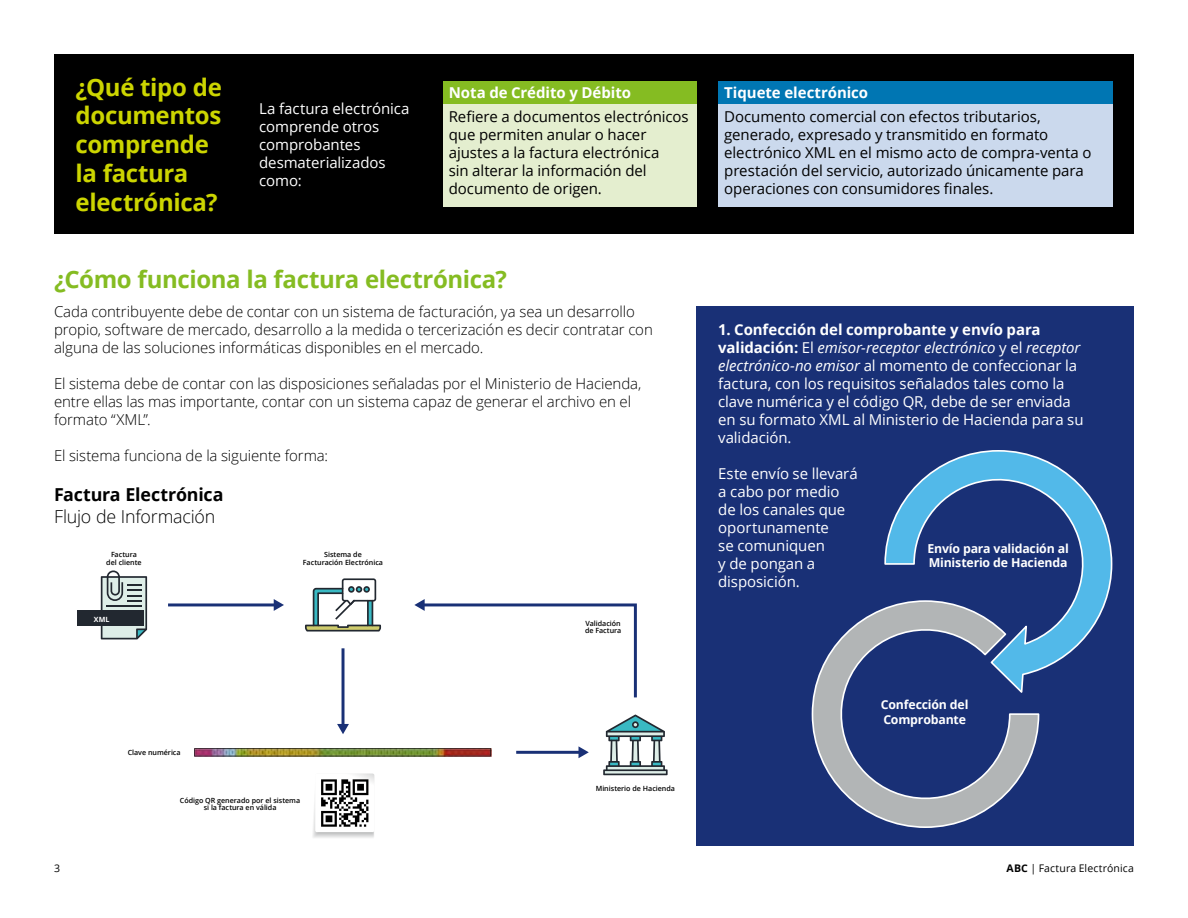
<style>
.page{position:relative;width:1188px;height:918px;background:#fff}
.page>*{position:absolute;margin:0;border:0;box-sizing:border-box;transform-origin:0 0}
.t1{font:700 24px/28.8px "Open Sans";letter-spacing:-.015em;color:#ccd500}
.t2{font:700 24px "Open Sans";letter-spacing:-.015em;color:#85bc22}
.t3{font:700 17.85px "Open Sans";letter-spacing:-.01em;color:#000}
.t4{font:300 17.85px "Open Sans";letter-spacing:-.01em;color:#000}
.t5{font:15px/18px "Open Sans";letter-spacing:-.005em;color:#fff}
.t6{font:300 15px/18px "Open Sans";letter-spacing:-.005em;color:#000}
.t7{font:15px/18px "Open Sans";letter-spacing:-.005em;color:#000}
.t8{font:700 15px "Open Sans";letter-spacing:-.005em;color:#fff}
.t9{font:700 12.3px/14.9px "Open Sans";letter-spacing:-.015em;color:#fff}
.t10{font:10.5px "Open Sans";letter-spacing:.01em;color:#000}
.t11{font:600 7.2px/7.2px "Open Sans";letter-spacing:-.005em;color:#000;text-align:center}
.t12{font:700 7.2px "Open Sans";color:#fff}
.s1{font-weight:700}
.s2{font-style:italic}
</style>
<div class="page">
<div style="left:54px;top:54px;width:1080px;height:180px;background:#000"></div>
<div style="left:697px;top:306px;width:437px;height:540px;background:#193076"></div>
<div style="left:443px;top:81px;width:254px;height:23px;background:#85bc22"></div>
<div style="left:443px;top:104px;width:254px;height:103px;background:#e4eecf"></div>
<div style="left:718px;top:81px;width:394px;height:23px;background:#0076b3"></div>
<div style="left:718px;top:104px;width:394px;height:103px;background:#cbd9ed"></div>
<svg style="left:101px;top:570px;width:46px;height:69px;background:#acb8b7"></svg>
<svg style="left:603px;top:715px;width:65px;height:60px"></svg>
<svg style="left:305px;top:578px;width:76px;height:54px"></svg>
<svg style="left:313px;top:774px;width:61px;height:64px"></svg>
<hr style="left:168px;top:603px;width:107px;height:3px;background:#193076">
<svg style="left:274px;top:599px;width:10px;height:12px"></svg>
<hr style="left:342px;top:648px;width:3px;height:78px;background:#193076">
<svg style="left:337px;top:724px;width:12px;height:10px"></svg>
<hr style="left:516px;top:751px;width:64px;height:3px;background:#193076">
<svg style="left:579px;top:746px;width:10px;height:12px"></svg>
<svg style="left:414px;top:599px;width:223px;height:99px"></svg>
<div style="left:77px;top:610px;width:66px;height:16px;background:#222830"></div>
<img style="left:194px;top:748px;width:297px;height:8px">
<svg style="left:884px;top:450px;width:228px;height:220px"></svg>
<svg style="left:812px;top:599px;width:228px;height:229px"></svg>
<h1 class="t1" style="left:76px;top:72px;width:148px">¿Qué tipo de documentos comprende la factura electrónica?</h1>
<p class="t5" style="left:259px;top:99px;width:152px">La factura electrónica comprende otros comprobantes desmaterializados como:</p>
<p class="t8" style="left:449px;top:82px;width:184px">Nota de Crédito y Débito</p>
<p class="t7" style="left:449px;top:107px;width:241px">Refiere a documentos electrónicos que permiten anular o hacer ajustes a la factura electrónica<br>sin alterar la información del documento de origen.</p>
<h1 class="t2" style="left:54px;top:263px;width:454px">¿Cómo funciona la factura electrónica?</h1>
<p class="t6" style="left:54px;top:303px;width:600px">Cada contribuyente debe de contar con un sistema de facturación, ya sea un desarrollo propio, software de mercado, desarrollo a la medida o tercerización es decir contratar con alguna de las soluciones informáticas disponibles en el mercado.</p>
<p class="t6" style="left:54px;top:375px;width:589px">El sistema debe de contar con las disposiciones señaladas por el Ministerio de Hacienda, entre ellas las mas importante, contar con un sistema capaz de generar el archivo en el formato “XML”.</p>
<p class="t6" style="left:54px;top:447px;width:276px">El sistema funciona de la siguiente forma:</p>
<p class="t3" style="left:54px;top:482px;width:171px">Factura Electrónica</p>
<p class="t4" style="left:54px;top:504px;width:163px">Flujo de Información</p>
<p class="t11" style="left:106px;top:551px;width:37px">Factura del cliente</p>
<p class="t11" style="left:303px;top:551px;width:82px">Sistema de<br>Facturación Electrónica</p>
<p class="t12" style="left:94px;top:614px;width:17px">XML</p>
<p class="t11" style="left:128px;top:749px;width:54px">Clave numérica</p>
<p class="t11" style="left:180px;top:797px;width:122px">Código QR generado por el sistema si la factura en válida</p>
<p class="t11" style="left:585px;top:620px;width:38px;text-align:left">Validación de Factura</p>
<p class="t11" style="left:596px;top:784px;width:81px">Ministerio de Hacienda</p>
<p class="t8" style="left:724px;top:82px;width:145px">Tiquete electrónico</p>
<p class="t7" style="left:724px;top:107px;width:369px">Documento comercial con efectos tributarios, generado, expresado y transmitido en formato electrónico XML en el mismo acto de compra-venta o prestación del servicio, autorizado únicamente para operaciones con consumidores finales.</p>
<p class="t5" style="left:718px;top:321px;width:367px"><span class="s1">1. Confección del comprobante y envío para validación:</span> El <span class="s2">emisor-receptor electrónico</span> y el <span class="s2">receptor electrónico-no emisor</span> al momento de confeccionar la factura, con los requisitos señalados tales como la clave numérica y el código QR, debe de ser enviada en su formato XML al Ministerio de Hacienda para su validación.</p>
<p class="t5" style="left:718px;top:465px;width:141px">Este envío se llevará a cabo por medio de los canales que oportunamente<br>se comuniquen<br>y de pongan a disposición.</p>
<p class="t9" style="left:927px;top:540px;width:143px">Envío para validación al<br>Ministerio de Hacienda</p>
<p class="t9" style="left:881px;top:697px;width:89px">Confección del<br>Comprobante</p>
<p class="t10" style="left:54px;top:861px;width:8px">3</p>
<p class="t10" style="left:1007px;top:861px;width:129px"><span class="s1">ABC</span> | Factura Electrónica</p>
</div>
